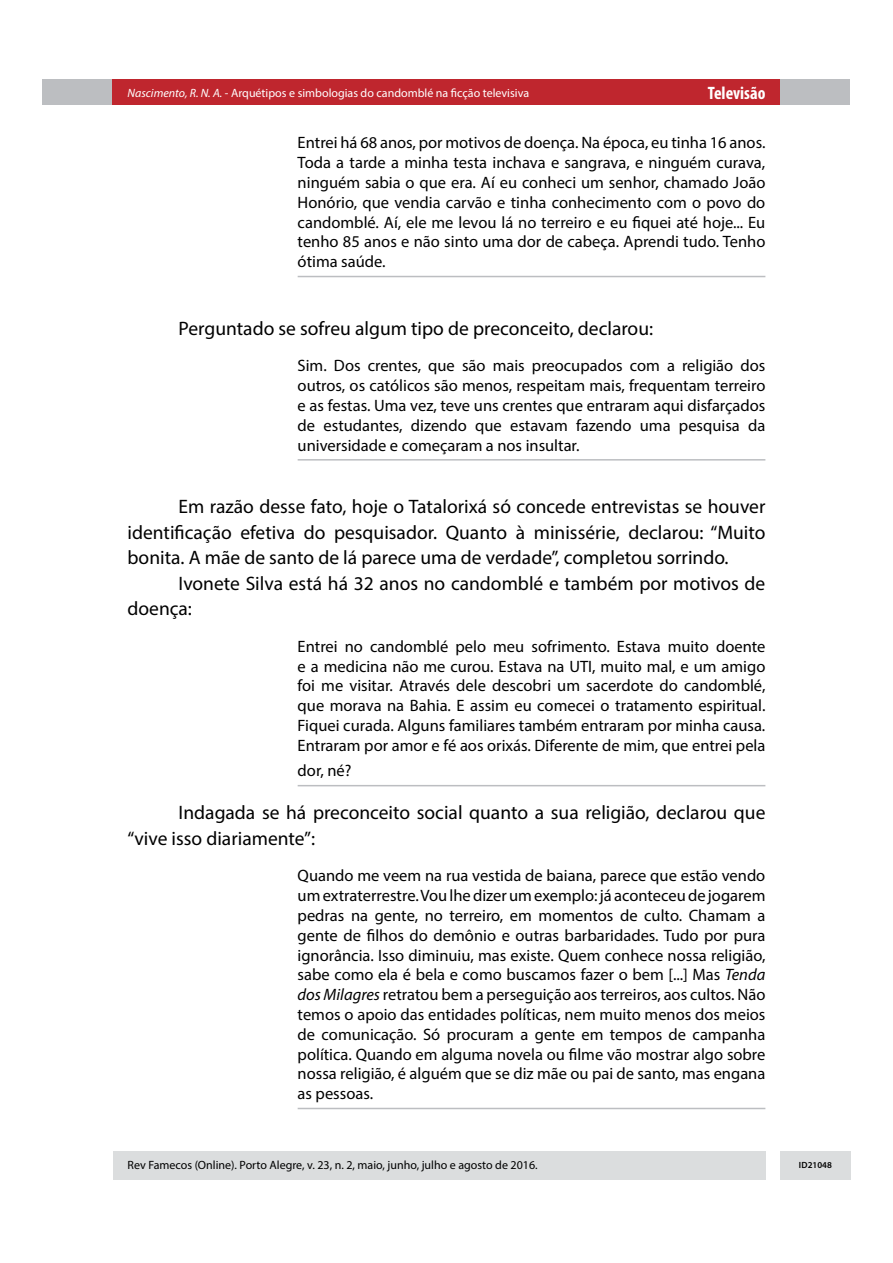
<style>
.page{position:relative;width:893px;height:1263px;background:#fff}
.page>*{position:absolute;margin:0;border:0;box-sizing:border-box;transform-origin:0 0}
.t1{font:19.5px/25.5px "Myriad Pro";color:#000}
.t2{font:700 condensed 18px "Myriad Pro";color:#fff}
.t3{font:16.5px/19.8px "Myriad Pro";color:#000;text-align:justify}
.t4{font:12px "Myriad Pro";color:#000}
.t5{font:12px "Myriad Pro";color:#fff}
.t6{font:600 9px "Myriad Pro";color:#000}
.s1{font-style:italic}
</style>
<div class="page">
<div style="left:43px;top:80px;width:807px;height:25px;background:#bcbec1"></div>
<div style="left:113px;top:80px;width:667px;height:25px;background:#bf262e"></div>
<div style="left:780px;top:1151px;width:70px;height:28px;background:#dbddde"></div>
<div style="left:113px;top:1151px;width:652px;height:28px;background:#dbddde"></div>
<hr style="left:298px;top:276px;width:467px;height:1px;background:#bcbec1">
<hr style="left:298px;top:459px;width:467px;height:2px;background:#bcbec1">
<hr style="left:298px;top:785px;width:467px;height:1px;background:#bcbec1">
<hr style="left:298px;top:1108px;width:467px;height:1px;background:#bcbec1">
<p class="t5" style="left:128px;top:85px;width:403px"><span class="s1">Nascimento, R. N. A.</span> - Arquétipos e simbologias do candomblé na ficção televisiva</p>
<p class="t2" style="left:708px;top:82px;width:59px">Televisão</p>
<p class="t3" style="left:298px;top:133px;width:469px">Entrei há 68 anos, por motivos de doença. Na época, eu tinha 16 anos.<br>Toda a tarde a minha testa inchava e sangrava, e ninguém curava, ninguém sabia o que era. Aí eu conheci um senhor, chamado João Honório, que vendia carvão e tinha conhecimento com o povo do candomblé. Aí, ele me levou lá no terreiro e eu fiquei até hoje... Eu tenho 85 anos e não sinto uma dor de cabeça. Aprendi tudo. Tenho ótima saúde.</p>
<p class="t1" style="left:179px;top:315px;width:476px">Perguntado se sofreu algum tipo de preconceito, declarou:</p>
<p class="t3" style="left:298px;top:356px;width:469px">Sim. Dos crentes, que são mais preocupados com a religião dos outros, os católicos são menos, respeitam mais, frequentam terreiro e as festas. Uma vez, teve uns crentes que entraram aqui disfarçados de estudantes, dizendo que estavam fazendo uma pesquisa da universidade e começaram a nos insultar.</p>
<p class="t1" style="left:128px;top:493px;width:639px;text-align:justify;text-indent:51px">Em razão desse fato, hoje o Tatalorixá só concede entrevistas se houver identificação efetiva do pesquisador. Quanto à minissérie, declarou: “Muito bonita. A mãe de santo de lá parece uma de verdade”, completou sorrindo.</p>
<p class="t1" style="left:128px;top:570px;width:639px;text-indent:51px">Ivonete Silva está há 32 anos no candomblé e também por motivos de doença:</p>
<p class="t3" style="left:298px;top:636px;width:469px">Entrei no candomblé pelo meu sofrimento. Estava muito doente e a medicina não me curou. Estava na UTI, muito mal, e um amigo foi me visitar. Através dele descobri um sacerdote do candomblé, que morava na Bahia. E assim eu comecei o tratamento espiritual.<br>Fiquei curada. Alguns familiares também entraram por minha causa.<br>Entraram por amor e fé aos orixás. Diferente de mim, que entrei pela</p>
<p class="t3" style="left:298px;top:761px;width:55px">dor, né?</p>
<p class="t1" style="left:128px;top:799px;width:639px;text-indent:51px">Indagada se há preconceito social quanto a sua religião, declarou que “vive isso diariamente”:</p>
<p class="t3" style="left:298px;top:866px;width:469px">Quando me veem na rua vestida de baiana, parece que estão vendo um extraterrestre. Vou lhe dizer um exemplo: já aconteceu de jogarem pedras na gente, no terreiro, em momentos de culto. Chamam a gente de filhos do demônio e outras barbaridades. Tudo por pura ignorância. Isso diminuiu, mas existe. Quem conhece nossa religião, sabe como ela é bela e como buscamos fazer o bem [...] Mas <span class="s1">Tenda dos Milagres</span> retratou bem a perseguição aos terreiros, aos cultos. Não temos o apoio das entidades políticas, nem muito menos dos meios de comunicação. Só procuram a gente em tempos de campanha política. Quando em alguma novela ou filme vão mostrar algo sobre nossa religião, é alguém que se diz mãe ou pai de santo, mas engana as pessoas.</p>
<p class="t4" style="left:128px;top:1158px;width:412px">Rev Famecos (Online). Porto Alegre, v. 23, n. 2, maio, junho, julho e agosto de 2016.</p>
<p class="t6" style="left:799px;top:1160px;width:34px">ID21048</p>
</div>
